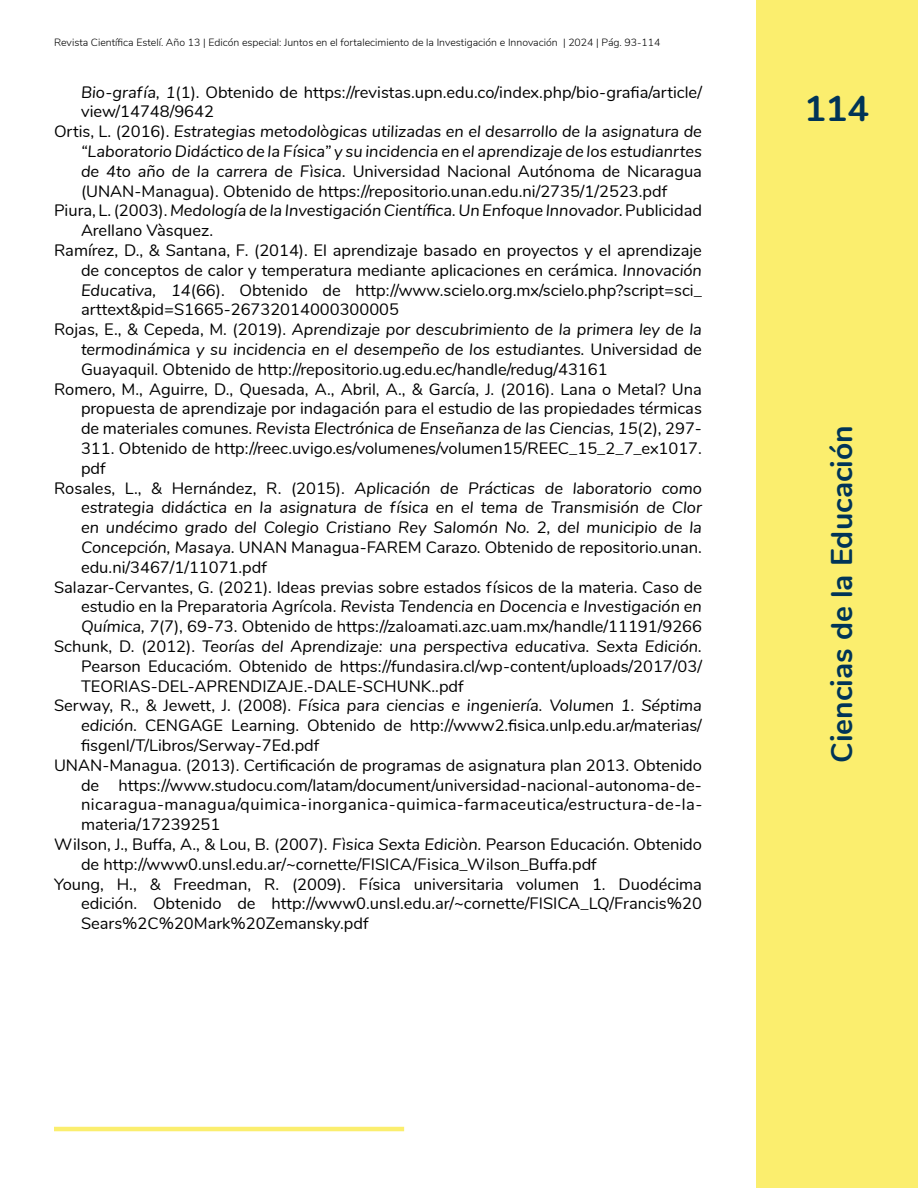
<style>
.page{position:relative;width:918px;height:1188px;background:#fff}
.page>*{position:absolute;margin:0;border:0;box-sizing:border-box;transform-origin:0 0}
.t1{font:700 36px "Nunito";color:#003457}
.t2{font:700 30px "Nunito";color:#003457}
.t3{font:16.5px "Nunito";color:#000}
.t4{font:italic 16.5px "Nunito";color:#000}
.t5{font:16.5px "Nunito";letter-spacing:.025em;color:#000}
.t6{font:300 10.5px "Nunito";color:#000}
.s1{font-style:italic}
.s2{font-style:normal}
</style>
<div class="page">
<div style="left:756px;top:0;width:162px;height:1188px;background:#fbee6e"></div>
<hr style="left:54px;top:1127px;width:350px;height:4px;background:#fbee6e">
<p class="t6" style="left:54px;top:34px;width:608px">Revista Científica Estelí. Año 13 | Edicón especial: Juntos en el fortalecimiento de la Investigación e Innovación | 2024 | Pág. 93-114</p>
<p class="t3" style="left:81px;top:80px;width:623px"><span class="s1">Bio-grafía, 1</span>(1). Obtenido de https://revistas.upn.edu.co/index.php/bio-grafia/article/</p>
<p class="t3" style="left:81px;top:100px;width:134px">view/14748/9642</p>
<p class="t4" style="left:54px;top:119px;width:649px"><span class="s2">Ortis, L. (2016).</span> Estrategias metodològicas utilizadas en el desarrollo de la asignatura de</p>
<p class="t4" style="left:81px;top:139px;width:623px">“Laboratorio Didáctico de la Física” y su incidencia en el aprendizaje de los estudianrtes</p>
<p class="t3" style="left:81px;top:159px;width:623px"><span class="s1">de 4to año de la carrera de Fìsica.</span> Universidad Nacional Autónoma de Nicaragua</p>
<p class="t3" style="left:81px;top:179px;width:588px">(UNAN-Managua). Obtenido de https://repositorio.unan.edu.ni/2735/1/2523.pdf</p>
<p class="t4" style="left:54px;top:199px;width:650px"><span class="s2">Piura, L. (2003).</span> Medología de la Investigación Científica. Un Enfoque Innovador. <span class="s2">Publicidad</span></p>
<p class="t3" style="left:81px;top:218px;width:134px">Arellano Vàsquez.</p>
<p class="t3" style="left:54px;top:238px;width:649px">Ramírez, D., &amp; Santana, F. (2014). El aprendizaje basado en proyectos y el aprendizaje</p>
<p class="t3" style="left:81px;top:258px;width:623px">de conceptos de calor y temperatura mediante aplicaciones en cerámica. <span class="s1">Innovación</span></p>
<p class="t3" style="left:81px;top:278px;width:622px"><span class="s1">Educativa, 14</span>(66). Obtenido de http://www.scielo.org.mx/scielo.php?script=sci_</p>
<p class="t3" style="left:81px;top:298px;width:320px">arttext&amp;pid=S1665-26732014000300005</p>
<p class="t4" style="left:54px;top:317px;width:650px"><span class="s2">Rojas, E., &amp; Cepeda, M. (2019).</span> Aprendizaje por descubrimiento de la primera ley de la</p>
<p class="t4" style="left:81px;top:337px;width:623px">termodinámica y su incidencia en el desempeño de los estudiantes. <span class="s2">Universidad de</span></p>
<p class="t3" style="left:81px;top:357px;width:528px">Guayaquil. Obtenido de http://repositorio.ug.edu.ec/handle/redug/43161</p>
<p class="t3" style="left:54px;top:377px;width:650px">Romero, M., Aguirre, D., Quesada, A., Abril, A., &amp; García, J. (2016). Lana o Metal? Una</p>
<p class="t3" style="left:81px;top:397px;width:622px">propuesta de aprendizaje por indagación para el estudio de las propiedades térmicas</p>
<p class="t4" style="left:81px;top:416px;width:622px"><span class="s2">de materiales comunes.</span> Revista Electrónica de Enseñanza de las Ciencias, 15<span class="s2">(2), 297-</span></p>
<p class="t3" style="left:81px;top:436px;width:623px">311. Obtenido de http://reec.uvigo.es/volumenes/volumen15/REEC_15_2_7_ex1017.</p>
<p class="t3" style="left:81px;top:456px;width:26px">pdf</p>
<p class="t4" style="left:54px;top:476px;width:650px"><span class="s2">Rosales, L., &amp; Hernández, R. (2015).</span> Aplicación de Prácticas de laboratorio como</p>
<p class="t4" style="left:81px;top:496px;width:622px">estrategia didáctica en la asignatura de física en el tema de Transmisión de Clor</p>
<p class="t4" style="left:81px;top:515px;width:623px">en undécimo grado del Colegio Cristiano Rey Salomón No. 2, del municipio de la</p>
<p class="t3" style="left:81px;top:535px;width:622px"><span class="s1">Concepción, Masaya.</span> UNAN Managua-FAREM Carazo. Obtenido de repositorio.unan.</p>
<p class="t3" style="left:81px;top:555px;width:187px">edu.ni/3467/1/11071.pdf</p>
<p class="t3" style="left:54px;top:575px;width:650px">Salazar-Cervantes, G. (2021). Ideas previas sobre estados físicos de la materia. Caso de</p>
<p class="t4" style="left:81px;top:595px;width:623px"><span class="s2">estudio en la Preparatoria Agrícola.</span> Revista Tendencia en Docencia e Investigación en</p>
<p class="t3" style="left:81px;top:614px;width:623px"><span class="s1">Química, 7</span>(7), 69-73. Obtenido de https://zaloamati.azc.uam.mx/handle/11191/9266</p>
<p class="t4" style="left:54px;top:634px;width:649px"><span class="s2">Schunk, D. (2012).</span> Teorías del Aprendizaje: una perspectiva educativa. Sexta Edición.</p>
<p class="t3" style="left:81px;top:654px;width:623px">Pearson Educacióm. Obtenido de https://fundasira.cl/wp-content/uploads/2017/03/</p>
<p class="t3" style="left:81px;top:674px;width:384px">TEORIAS-DEL-APRENDIZAJE.-DALE-SCHUNK..pdf</p>
<p class="t4" style="left:54px;top:694px;width:650px"><span class="s2">Serway, R., &amp; Jewett, J. (2008).</span> Física para ciencias e ingeniería. Volumen 1. Séptima</p>
<p class="t3" style="left:81px;top:713px;width:623px"><span class="s1">edición.</span> CENGAGE Learning. Obtenido de http://www2.fisica.unlp.edu.ar/materias/</p>
<p class="t3" style="left:81px;top:733px;width:240px">fisgenI/T/Libros/Serway-7Ed.pdf</p>
<p class="t3" style="left:54px;top:753px;width:650px">UNAN-Managua. (2013). Certificación de programas de asignatura plan 2013. Obtenido</p>
<p class="t3" style="left:81px;top:773px;width:623px">de https://www.studocu.com/latam/document/universidad-nacional-autonoma-de-</p>
<p class="t5" style="left:81px;top:793px;width:623px">nicaragua-managua/quimica-inorganica-quimica-farmaceutica/estructura-de-la-</p>
<p class="t3" style="left:81px;top:812px;width:141px">materia/17239251</p>
<p class="t3" style="left:54px;top:832px;width:650px">Wilson, J., Buffa, A., &amp; Lou, B. (2007). <span class="s1">Fìsica Sexta Ediciòn.</span> Pearson Educación. Obtenido</p>
<p class="t3" style="left:81px;top:852px;width:517px">de http://www0.unsl.edu.ar/~cornette/FISICA/Fisica_Wilson_Buffa.pdf</p>
<p class="t3" style="left:54px;top:872px;width:650px">Young, H., &amp; Freedman, R. (2009). Física universitaria volumen 1. Duodécima</p>
<p class="t3" style="left:81px;top:892px;width:623px">edición. Obtenido de http://www0.unsl.edu.ar/~cornette/FISICA_LQ/Francis%20</p>
<p class="t3" style="left:81px;top:911px;width:289px">Sears%2C%20Mark%20Zemansky.pdf</p>
<h1 class="t1" style="left:804px;top:82px;width:66px">114</h1>
<h2 class="t2" style="left:820px;top:763px;width:339px;rotate:-90deg">Ciencias de la Educación</h2>
</div>
